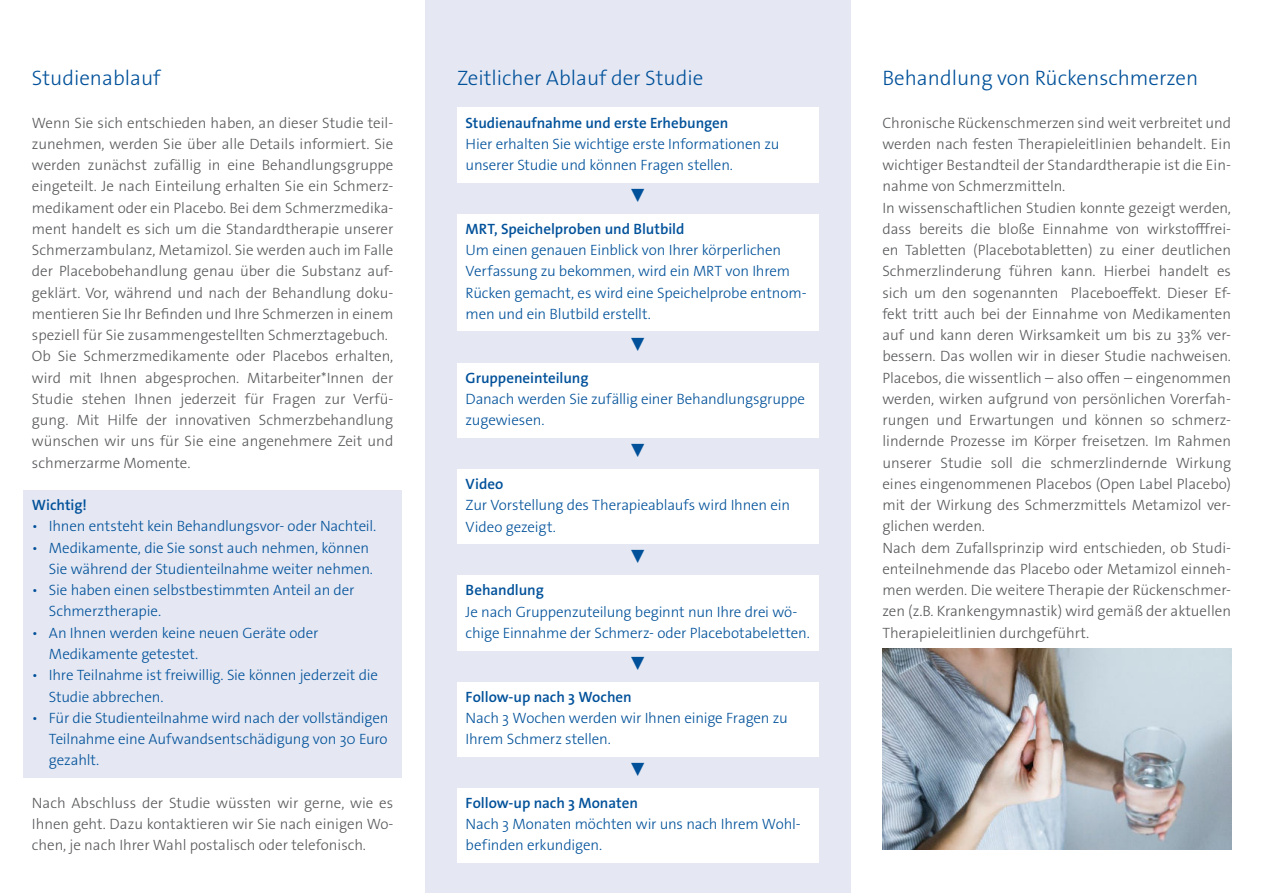
<style>
.page{position:relative;width:1263px;height:893px;background:#fff}
.page>*{position:absolute;margin:0;border:0;box-sizing:border-box;transform-origin:0 0}
.t1{font:300 21px "The Sans Os F";color:#01519a}
.t2{font:300 18.75px "The Sans Os F";color:#01519a}
.t3{font:300 15px/21.3px "The Sans Os F";color:#57585a}
.t4{font:300 15px/21.3px "The Sans Os F";letter-spacing:-.01em;color:#01519a}
.t5{font:600 15px "The Sans Os F";color:#01519a}
</style>
<div class="page">
<div style="left:425px;top:0;width:425px;height:893px;background:#e5e8f3"></div>
<div style="left:23px;top:491px;width:379px;height:32px;background:#e5e8f3"></div>
<div style="left:23px;top:512px;width:379px;height:32px;background:#e5e8f3"></div>
<div style="left:23px;top:533px;width:379px;height:53px;background:#e5e8f3"></div>
<div style="left:23px;top:576px;width:379px;height:53px;background:#e5e8f3"></div>
<div style="left:23px;top:618px;width:379px;height:53px;background:#e5e8f3"></div>
<div style="left:23px;top:661px;width:379px;height:53px;background:#e5e8f3"></div>
<div style="left:23px;top:703px;width:379px;height:75px;background:#e5e8f3"></div>
<div style="left:457px;top:108px;width:362px;height:32px;background:#fff"></div>
<div style="left:457px;top:129px;width:362px;height:53px;background:#fff"></div>
<div style="left:457px;top:214px;width:362px;height:32px;background:#fff"></div>
<div style="left:457px;top:236px;width:362px;height:95px;background:#fff"></div>
<div style="left:457px;top:363px;width:362px;height:32px;background:#fff"></div>
<div style="left:457px;top:384px;width:362px;height:54px;background:#fff"></div>
<div style="left:457px;top:469px;width:362px;height:32px;background:#fff"></div>
<div style="left:457px;top:491px;width:362px;height:53px;background:#fff"></div>
<div style="left:457px;top:576px;width:362px;height:32px;background:#fff"></div>
<div style="left:457px;top:597px;width:362px;height:53px;background:#fff"></div>
<div style="left:457px;top:682px;width:362px;height:32px;background:#fff"></div>
<div style="left:457px;top:703px;width:362px;height:53px;background:#fff"></div>
<div style="left:457px;top:788px;width:362px;height:32px;background:#fff"></div>
<div style="left:457px;top:810px;width:362px;height:53px;background:#fff"></div>
<img style="left:882px;top:648px;width:349px;height:201px">
<h1 class="t1" style="left:32px;top:69px;width:130px">Studienablauf</h1>
<p class="t3" style="left:32px;top:113px;width:363px">Wenn Sie sich entschieden haben, an dieser Studie teil&shy;zunehmen, werden Sie über alle Details informiert. Sie werden zunächst zufällig in eine Behandlungsgruppe eingeteilt. Je nach Einteilung erhalten Sie ein Schmerz&shy;medikament oder ein Placebo. Bei dem Schmerzmedika&shy;ment handelt es sich um die Standardtherapie unserer Schmerzambulanz, Metamizol. Sie werden auch im Falle der Placebobehandlung genau über die Substanz auf&shy;geklärt. Vor, während und nach der Behandlung doku&shy;mentieren Sie Ihr Befinden und Ihre Schmerzen in einem speziell für Sie zusammengestellten Schmerztagebuch.<br>Ob Sie Schmerzmedikamente oder Placebos erhalten, wird mit Ihnen abgesprochen. Mitarbeiter*Innen der Studie stehen Ihnen jederzeit für Fragen zur Verfü&shy;gung. Mit Hilfe der innovativen Schmerzbehandlung wünschen wir uns für Sie eine angenehmere Zeit und schmerzarme Momente.</p>
<p class="t5" style="left:32px;top:499px;width:57px">Wichtig!</p>
<p class="t4" style="left:32px;top:517px;width:346px">• Ihnen entsteht kein Behandlungsvor- oder Nachteil.</p>
<p class="t4" style="left:32px;top:538px;width:343px;text-align:right">• Medikamente, die Sie sonst auch nehmen, können<br>Sie während der Studienteilnahme weiter nehmen.</p>
<p class="t4" style="left:49px;top:581px;width:307px;text-indent:-17px">• Sie haben einen selbstbestimmten Anteil an der<br>Schmerztherapie.</p>
<p class="t4" style="left:49px;top:623px;width:271px;text-indent:-17px">• An Ihnen werden keine neuen Geräte oder<br>Medikamente getestet.</p>
<p class="t4" style="left:49px;top:666px;width:331px;text-indent:-17px">• Ihre Teilnahme ist freiwillig. Sie können jederzeit die<br>Studie abbrechen.</p>
<p class="t4" style="left:49px;top:708px;width:341px;text-align:justify;text-indent:-17px">• Für die Studienteilnahme wird nach der vollständigen Teilnahme eine Aufwandsentschädigung von 30 Euro gezahlt.</p>
<p class="t3" style="left:32px;top:793px;width:363px;text-align:justify">Nach Abschluss der Studie wüssten wir gerne, wie es Ihnen geht. Dazu kontaktieren wir Sie nach einigen Wo&shy;chen, je nach Ihrer Wahl postalisch oder telefonisch.</p>
<h1 class="t1" style="left:457px;top:69px;width:248px">Zeitlicher Ablauf der Studie</h1>
<p class="t5" style="left:466px;top:117px;width:264px">Studienaufnahme und erste Erhebungen</p>
<p class="t4" style="left:466px;top:134px;width:315px">Hier erhalten Sie wichtige erste Informationen zu unserer Studie und können Fragen stellen.</p>
<p class="t2" style="left:629px;top:187px;width:19px">▼</p>
<p class="t5" style="left:466px;top:223px;width:220px">MRT, Speichelproben und Blutbild</p>
<p class="t4" style="left:466px;top:241px;width:342px">Um einen genauen Einblick von Ihrer körperlichen Verfassung zu bekommen, wird ein MRT von Ihrem Rücken gemacht, es wird eine Speichelprobe entnom&shy;men und ein Blutbild erstellt.</p>
<p class="t2" style="left:629px;top:336px;width:19px">▼</p>
<p class="t5" style="left:466px;top:372px;width:124px">Gruppeneinteilung</p>
<p class="t4" style="left:466px;top:389px;width:341px">Danach werden Sie zufällig einer Behandlungsgruppe zugewiesen.</p>
<p class="t2" style="left:629px;top:443px;width:19px">▼</p>
<p class="t5" style="left:466px;top:478px;width:39px">Video</p>
<p class="t4" style="left:466px;top:496px;width:326px">Zur Vorstellung des Therapieablaufs wird Ihnen ein<br>Video gezeigt.</p>
<p class="t2" style="left:629px;top:549px;width:19px">▼</p>
<p class="t5" style="left:466px;top:584px;width:80px">Behandlung</p>
<p class="t4" style="left:466px;top:602px;width:346px">Je nach Gruppenzuteilung beginnt nun Ihre drei wö&shy;chige Einnahme der Schmerz- oder Placebotabeletten.</p>
<p class="t2" style="left:629px;top:655px;width:19px">▼</p>
<p class="t5" style="left:466px;top:691px;width:168px">Follow-up nach 3 Wochen</p>
<p class="t4" style="left:466px;top:708px;width:324px">Nach 3 Wochen werden wir Ihnen einige Fragen zu<br>Ihrem Schmerz stellen.</p>
<p class="t2" style="left:629px;top:761px;width:19px">▼</p>
<p class="t5" style="left:466px;top:797px;width:174px">Follow-up nach 3 Monaten</p>
<p class="t4" style="left:466px;top:815px;width:337px">Nach 3 Monaten möchten wir uns nach Ihrem Wohl&shy;befinden erkundigen.</p>
<h1 class="t1" style="left:882px;top:69px;width:317px">Behandlung von Rückenschmerzen</h1>
<p class="t3" style="left:882px;top:113px;width:350px">Chronische Rückenschmerzen sind weit verbreitet und werden nach festen Therapieleitlinien behandelt. Ein wichtiger Bestandteil der Standardtherapie ist die Ein&shy;nahme von Schmerzmitteln.<br>In wissenschaftlichen Studien konnte gezeigt werden, dass bereits die bloße Einnahme von wirkstofffrei&shy;en Tabletten (Placebotabletten) zu einer deutlichen Schmerzlinderung führen kann. Hierbei handelt es sich um den sogenannten Placeboeffekt. Dieser Ef&shy;fekt tritt auch bei der Einnahme von Medikamenten auf und kann deren Wirksamkeit um bis zu 33% ver&shy;bessern. Das wollen wir in dieser Studie nachweisen.<br>Placebos, die wissentlich – also offen – eingenommen werden, wirken aufgrund von persönlichen Vorerfah&shy;rungen und Erwartungen und können so schmerz&shy;lindernde Prozesse im Körper freisetzen. Im Rahmen unserer Studie soll die schmerzlindernde Wirkung eines eingenommenen Placebos (Open Label Placebo) mit der Wirkung des Schmerzmittels Metamizol ver&shy;glichen werden.<br>Nach dem Zufallsprinzip wird entschieden, ob Studi&shy;enteilnehmende das Placebo oder Metamizol einneh&shy;men werden. Die weitere Therapie der Rückenschmer&shy;zen (z.B. Krankengymnastik) wird gemäß der aktuellen Therapieleitlinien durchgeführt.</p>
</div>
